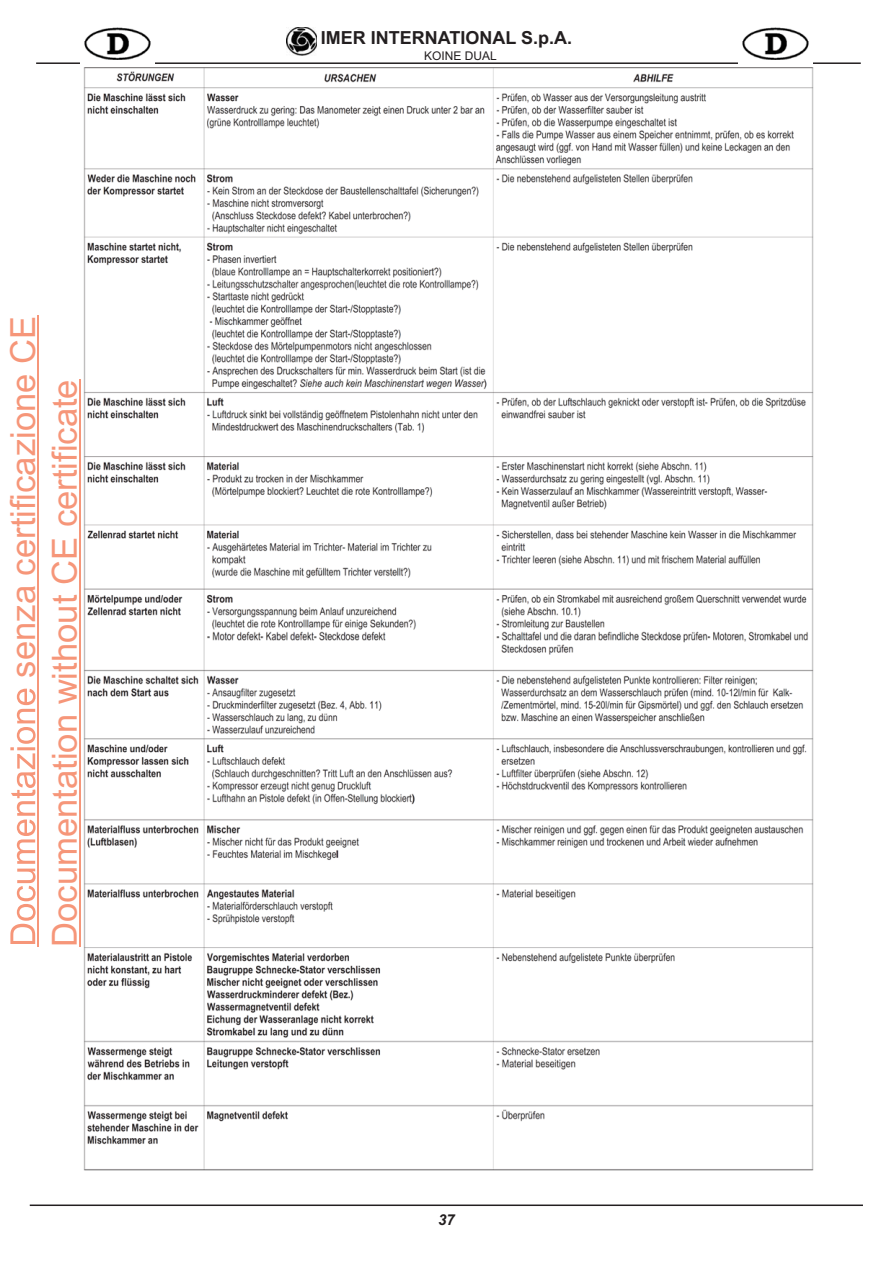
<style>
.page{position:relative;width:893px;height:1263px;background:#fff}
.page>*{position:absolute;margin:0;border:0;box-sizing:border-box;transform-origin:0 0}
.t1{font:34.65px/41.5px "Arial";color:#f69679}
.t2{font:700 18px "Arial";color:#231f20}
.t3{font:italic 700 15px "Arial";color:#231f20}
.t4{font:12px "Arial";color:#231f20}
</style>
<div class="page">
<img style="left:287px;top:27px;width:30px;height:29px">
<hr style="left:36px;top:62px;width:825px;height:2px;background:#231f20">
<hr style="left:30px;top:1205px;width:833px;height:1px;background:#231f20">
<img style="left:80px;top:27px;width:75px;height:37px">
<img style="left:738px;top:27px;width:75px;height:37px">
<img style="left:84px;top:67px;width:729px;height:1104px">
<svg style="left:10px;top:789px;width:26px;height:155px"></svg>
<hr style="left:38px;top:316px;width:1px;height:631px;background:#f69679">
<hr style="left:79px;top:379px;width:2px;height:568px;background:#f69679">
<p class="t1" style="left:2px;top:947px;width:633px;text-indent:269px;rotate:-90deg">senza certificazione CE<br>Documentation without CE certificate</p>
<p class="t2" style="left:321px;top:31px;width:253px">IMER INTERNATIONAL S.p.A.</p>
<p class="t4" style="left:424px;top:51px;width:74px">KOINE DUAL</p>
<p class="t3" style="left:438px;top:1214px;width:18px">37</p>
</div>
